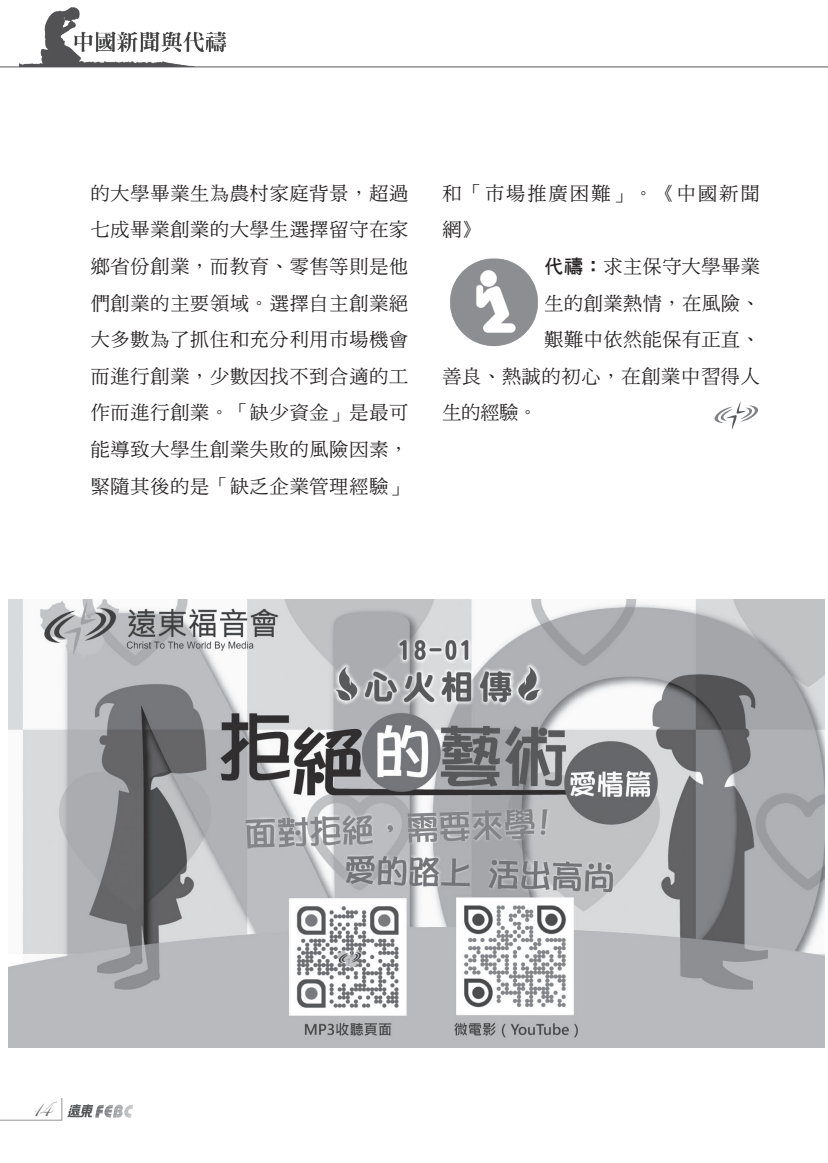
<style>
.page{position:relative;width:828px;height:1163px;background:#fff}
.page>*{position:absolute;margin:0;border:0;box-sizing:border-box;transform-origin:0 0}
.t1{font:24px "Edwardian Script ITC";color:#6c6d70}
.C1內文_黑體{font:19px/36.6px "DF Ming Md HK BF";letter-spacing:.045em;color:#231f20;text-align:justify}
.C1內文_黑體-2{font:19px/36.6px "DF Ming Md HK BF";letter-spacing:.12em;color:#231f20}
.s1{font-family:"DF Hei Bd HK BF"}
</style>
<div class="page">
<svg style="left:0;top:1098px;width:133px;height:22px"></svg>
<hr style="left:0;top:67px;width:828px;height:1px;background:#57585a">
<img style="left:8px;top:599px;width:816px;height:448px">
<img style="left:20px;top:7px;width:207px;height:59px">
<img style="left:450px;top:258px;width:88px;height:88px">
<svg style="left:714px;top:401px;width:44px;height:28px"></svg>
<p class="C1內文_黑體" style="left:91px;top:175px;width:319px">的大學畢業生為農村家庭背景，超過七成畢業創業的大學生選擇留守在家鄉省份創業，而教育、零售等則是他們創業的主要領域。選擇自主創業絕大多數為了抓住和充分利用市場機會而進行創業，少數因找不到合適的工作而進行創業。「缺少資金」是最可能導致大學生創業失敗的風險因素，緊隨其後的是「缺乏企業管理經驗」</p>
<p class="C1內文_黑體-2" style="left:442px;top:175px;width:319px">和「市場推廣困難」。《中國新聞網》</p>
<p class="C1內文_黑體" style="left:544px;top:248px;width:217px"><span class="s1">代禱：</span>求主保守大學畢業</p>
<p class="C1內文_黑體" style="left:544px;top:284px;width:217px">生的創業熱情，在風險、</p>
<p class="C1內文_黑體" style="left:544px;top:321px;width:217px">艱難中依然能保有正直、</p>
<p class="C1內文_黑體" style="left:442px;top:358px;width:319px">善良、熱誠的初心，在創業中習得人</p>
<p class="C1內文_黑體" style="left:442px;top:394px;width:97px">生的經驗。</p>
<p class="t1" style="left:30px;top:1095px;width:23px">14</p>
</div>
